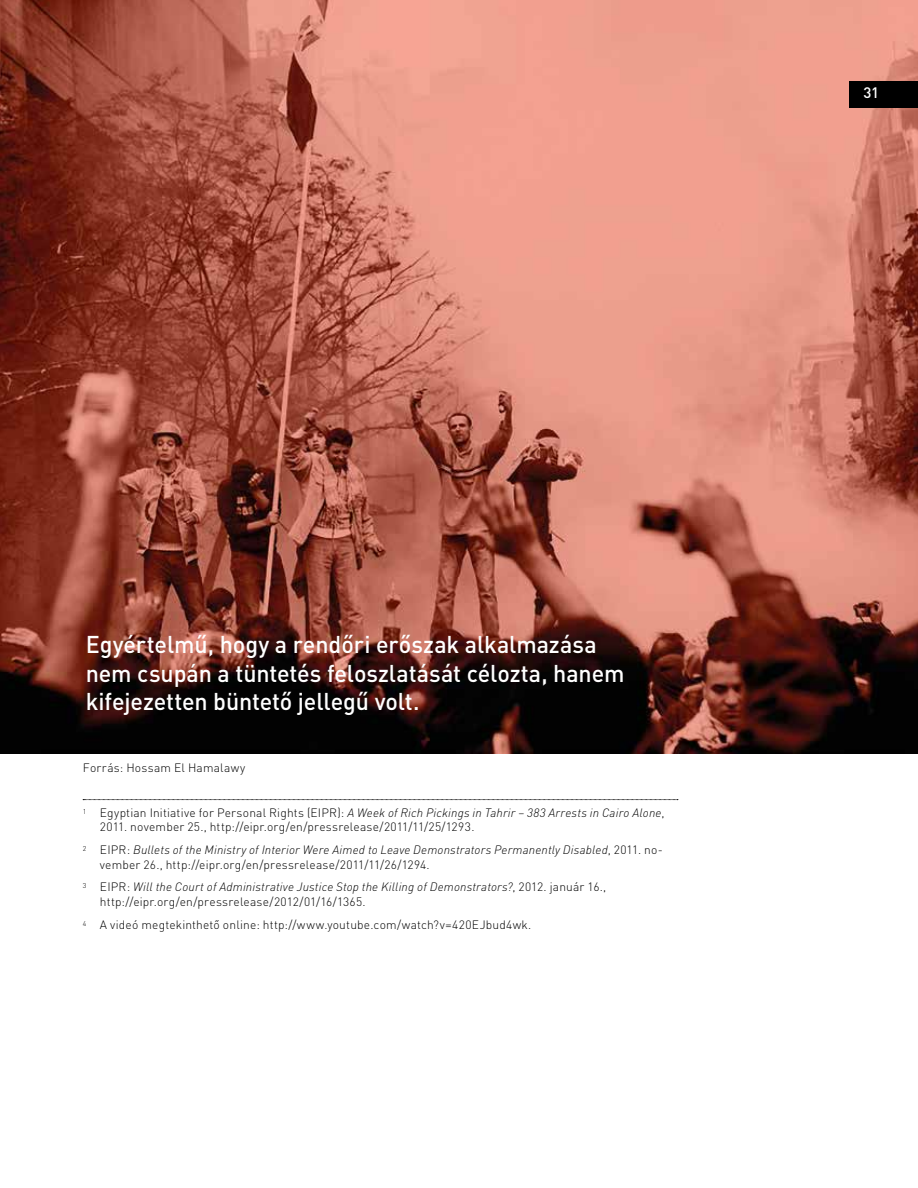
<style>
.page{position:relative;width:918px;height:1188px;background:#fff}
.page>*{position:absolute;margin:0;border:0;box-sizing:border-box;transform-origin:0 0}
.t1{font:500 24px/28.8px "DIN Pro";letter-spacing:-.005em;color:#fff}
.t2{font:500 15px "DIN Pro";color:#fff}
.t3{font:300 12px/14.4px "DIN Pro";letter-spacing:.02em;color:#000}
.t4{font:italic 300 12px/14.4px "DIN Pro";letter-spacing:.01em;color:#000}
.s1{font-style:italic}
.s2{font-style:normal}
</style>
<div class="page">
<img style="left:0;top:0;width:918px;height:754px">
<svg style="left:83px;top:799px;width:595px;height:1px"></svg>
<div style="left:850px;top:81px;width:68px;height:26px;background:#000"></div>
<p class="t2" style="left:863px;top:81px;width:17px">31</p>
<h1 class="t1" style="left:86px;top:627px;width:540px">Egyértelmű, hogy a rendőri erőszak alkalmazása nem csupán a tüntetés feloszlatását célozta, hanem kifejezetten büntető jellegű volt.</h1>
<p class="t3" style="left:83px;top:759px;width:164px">Forrás: Hossam El Hamalawy</p>
<p class="t3" style="left:100px;top:804px;width:566px;text-indent:-17px"><sup>1</sup> Egyptian Initiative for Personal Rights (EIPR): <span class="s1">A Week of Rich Pickings in Tahrir – 383 Arrests in Cairo Alone</span>,<br>2011. november 25., http://eipr.org/en/pressrelease/2011/11/25/1293.</p>
<p class="t4" style="left:100px;top:842px;width:564px;text-indent:-17px"><sup>2</sup> <span class="s2">EIPR:</span> Bullets of the Ministry of Interior Were Aimed to Leave Demonstrators Permanently Disabled<span class="s2">, 2011. no&shy;vember 26., http://eipr.org/en/pressrelease/2011/11/26/1294.</span></p>
<p class="t3" style="left:100px;top:879px;width:508px;text-indent:-17px"><sup>3</sup> EIPR: <span class="s1">Will the Court of Administrative Justice Stop the Killing of Demonstrators?</span>, 2012. január 16., http://eipr.org/en/pressrelease/2012/01/16/1365.</p>
<p class="t3" style="left:83px;top:916px;width:450px"><sup>4</sup> A videó megtekinthető online: http://www.youtube.com/watch?v=420EJbud4wk.</p>
</div>
